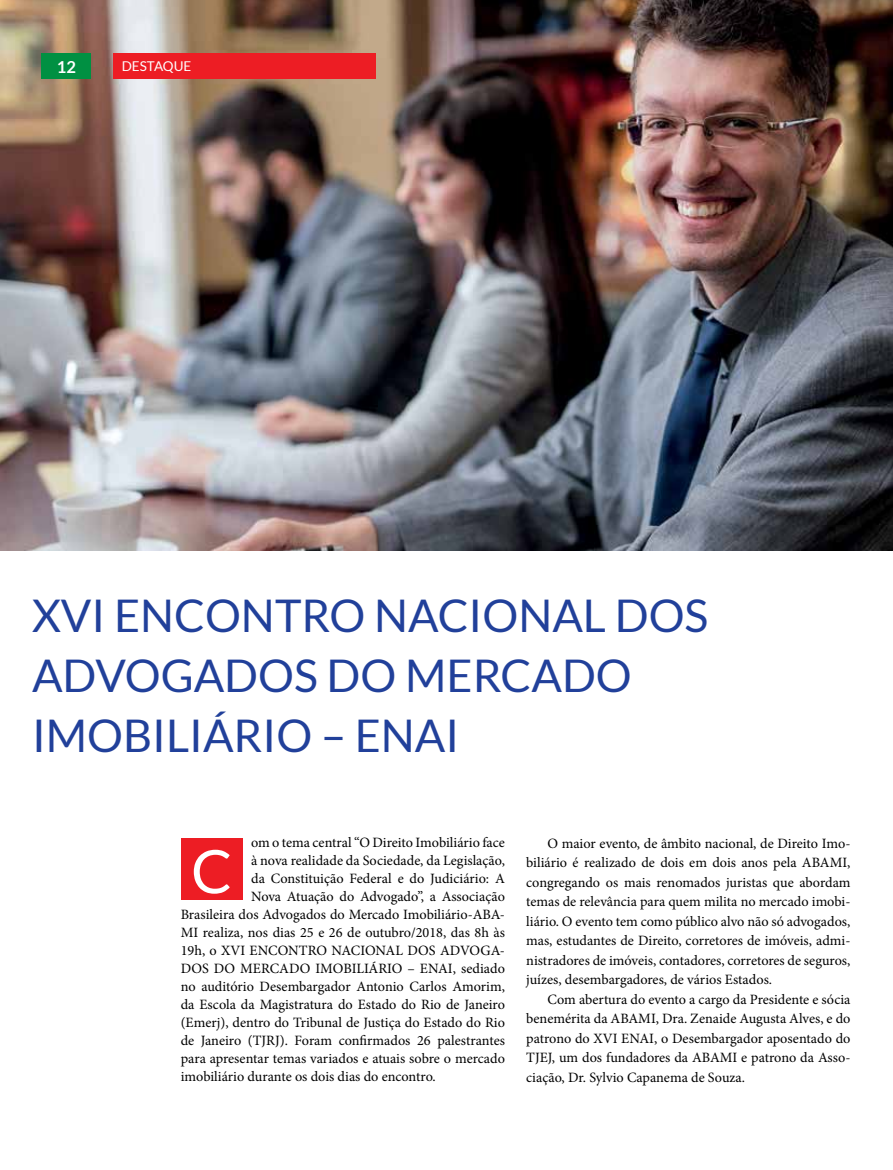
<style>
.page{position:relative;width:893px;height:1170px;background:#fff}
.page>*{position:absolute;margin:0;border:0;box-sizing:border-box;transform-origin:0 0}
.t1{font:60px "Lato";color:#fff}
.t2{font:45px/60px "Lato";color:#21409a}
.t3{font:700 16.5px "Lato";color:#fff}
.t4{font:14.25px/19.5px "Minion Pro";color:#000;text-align:justify}
.t5{font:13.5px "Lato";color:#fff}
</style>
<div class="page">
<img style="left:0;top:0;width:893px;height:551px">
<div style="left:113px;top:53px;width:262px;height:26px;background:#ed1d24"></div>
<div style="left:42px;top:53px;width:49px;height:26px;background:#009042"></div>
<div style="left:181px;top:838px;width:62px;height:61px;background:#ed1d24"></div>
<p class="t3" style="left:57px;top:57px;width:21px">12</p>
<p class="t5" style="left:122px;top:59px;width:71px">DESTAQUE</p>
<h2 class="t2" style="left:32px;top:585px;width:678px">XVI ENCONTRO NACIONAL DOS<br>ADVOGADOS DO MERCADO<br>IMOBILIÁRIO – ENAI</h2>
<p class="t4" style="left:251px;top:832px;width:255px">om o tema central “O Direito Imobiliário face</p>
<p class="t4" style="left:251px;top:850px;width:255px">à nova realidade da Sociedade, da Legislação,</p>
<p class="t4" style="left:251px;top:868px;width:255px">da Constituição Federal e do Judiciário: A</p>
<p class="t4" style="left:251px;top:886px;width:255px">Nova Atuação do Advogado”, a Associação</p>
<p class="t4" style="left:181px;top:904px;width:326px">Brasileira dos Advogados do Mercado Imobiliário-ABA-</p>
<p class="t4" style="left:181px;top:922px;width:326px">MI realiza, nos dias 25 e 26 de outubro/2018, das 8h às</p>
<p class="t4" style="left:181px;top:940px;width:326px">19h, o XVI ENCONTRO NACIONAL DOS ADVOGA-</p>
<p class="t4" style="left:181px;top:958px;width:326px">DOS DO MERCADO IMOBILIÁRIO – ENAI, sediado</p>
<p class="t4" style="left:181px;top:976px;width:326px">no auditório Desembargador Antonio Carlos Amorim,</p>
<p class="t4" style="left:181px;top:994px;width:326px">da Escola da Magistratura do Estado do Rio de Janeiro</p>
<p class="t4" style="left:181px;top:1012px;width:326px">(Emerj), dentro do Tribunal de Justiça do Estado do Rio</p>
<p class="t4" style="left:181px;top:1030px;width:326px">de Janeiro (TJRJ). Foram confirmados 26 palestrantes</p>
<p class="t4" style="left:181px;top:1048px;width:326px">para apresentar temas variados e atuais sobre o mercado</p>
<p class="t4" style="left:181px;top:1066px;width:257px">imobiliário durante os dois dias do encontro.</p>
<h1 class="t1" style="left:191px;top:838px;width:43px">C</h1>
<p class="t4" style="left:526px;top:833px;width:326px;text-indent:21px">O maior evento, de âmbito nacional, de Direito Imo&shy;biliário é realizado de dois em dois anos pela ABAMI, congregando os mais renomados juristas que abordam temas de relevância para quem milita no mercado imobi&shy;liário. O evento tem como público alvo não só advogados, mas, estudantes de Direito, corretores de imóveis, admi&shy;nistradores de imóveis, contadores, corretores de seguros, juízes, desembargadores, de vários Estados.</p>
<p class="t4" style="left:526px;top:989px;width:326px;text-indent:21px">Com abertura do evento a cargo da Presidente e sócia benemérita da ABAMI, Dra. Zenaide Augusta Alves, e do patrono do XVI ENAI, o Desembargador aposentado do TJEJ, um dos fundadores da ABAMI e patrono da Asso&shy;ciação, Dr. Sylvio Capanema de Souza.</p>
</div>
